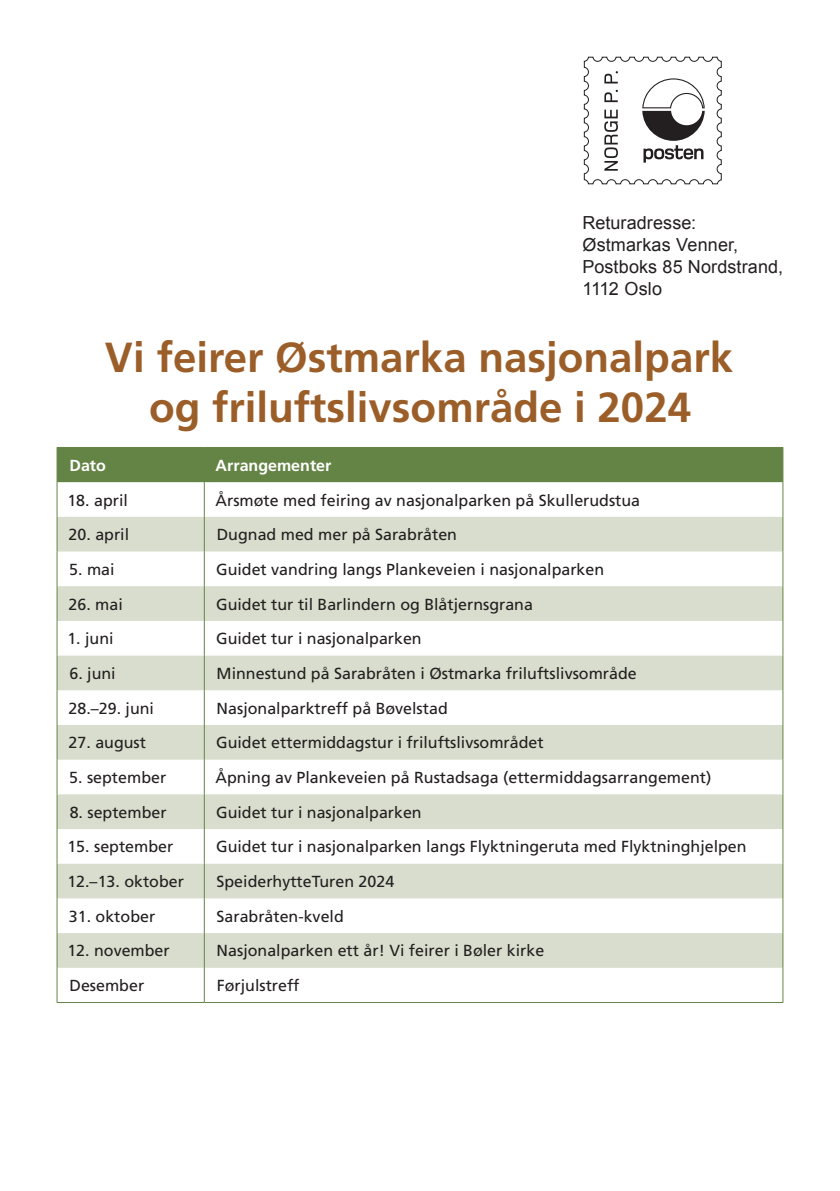
<style>
.page{position:relative;width:840px;height:1191px;background:#fff}
.page>*{position:absolute;margin:0;border:0;box-sizing:border-box;transform-origin:0 0}
.t1{font:700 42px/50.4px "Frutiger LT Std";color:#9b5e28;text-align:center}
.t2{font:18px/22px "Arial";letter-spacing:.005em;color:#231f20}
.t3{font:16px "Frutiger LT Std";color:#231f20}
.t4{font:700 16px "Frutiger LT Std";color:#fff}
</style>
<div class="page">
<div style="left:58px;top:448px;width:724px;height:34px;background:#648445"></div>
<svg style="left:58px;top:517px;width:724px;height:450px;fill:#d8ddcd"></svg>
<hr style="left:57px;top:447px;width:147px;height:1px;background:#648445">
<hr style="left:57px;top:448px;width:1px;height:34px;background:#648445">
<hr style="left:204px;top:447px;width:578px;height:1px;background:#648445">
<hr style="left:204px;top:448px;width:1px;height:34px;background:#648445">
<hr style="left:782px;top:448px;width:1px;height:34px;background:#648445">
<hr style="left:57px;top:482px;width:1px;height:35px;background:#648445">
<hr style="left:204px;top:482px;width:1px;height:35px;background:#648445">
<hr style="left:782px;top:482px;width:1px;height:35px;background:#648445">
<hr style="left:57px;top:517px;width:1px;height:34px;background:#648445">
<hr style="left:204px;top:517px;width:1px;height:34px;background:#648445">
<hr style="left:782px;top:517px;width:1px;height:34px;background:#648445">
<hr style="left:57px;top:551px;width:1px;height:35px;background:#648445">
<hr style="left:204px;top:551px;width:1px;height:35px;background:#648445">
<hr style="left:782px;top:551px;width:1px;height:35px;background:#648445">
<hr style="left:57px;top:586px;width:1px;height:35px;background:#648445">
<hr style="left:204px;top:586px;width:1px;height:35px;background:#648445">
<hr style="left:782px;top:586px;width:1px;height:35px;background:#648445">
<hr style="left:57px;top:621px;width:1px;height:34px;background:#648445">
<hr style="left:204px;top:621px;width:1px;height:34px;background:#648445">
<hr style="left:782px;top:621px;width:1px;height:34px;background:#648445">
<hr style="left:57px;top:655px;width:1px;height:35px;background:#648445">
<hr style="left:204px;top:655px;width:1px;height:35px;background:#648445">
<hr style="left:782px;top:655px;width:1px;height:35px;background:#648445">
<hr style="left:57px;top:690px;width:1px;height:35px;background:#648445">
<hr style="left:204px;top:690px;width:1px;height:35px;background:#648445">
<hr style="left:782px;top:690px;width:1px;height:35px;background:#648445">
<hr style="left:57px;top:725px;width:1px;height:34px;background:#648445">
<hr style="left:204px;top:725px;width:1px;height:34px;background:#648445">
<hr style="left:782px;top:725px;width:1px;height:34px;background:#648445">
<hr style="left:57px;top:759px;width:1px;height:35px;background:#648445">
<hr style="left:204px;top:759px;width:1px;height:35px;background:#648445">
<hr style="left:782px;top:759px;width:1px;height:35px;background:#648445">
<hr style="left:57px;top:794px;width:1px;height:35px;background:#648445">
<hr style="left:204px;top:794px;width:1px;height:35px;background:#648445">
<hr style="left:782px;top:794px;width:1px;height:35px;background:#648445">
<hr style="left:57px;top:829px;width:1px;height:34px;background:#648445">
<hr style="left:204px;top:829px;width:1px;height:34px;background:#648445">
<hr style="left:782px;top:829px;width:1px;height:34px;background:#648445">
<hr style="left:57px;top:863px;width:1px;height:35px;background:#648445">
<hr style="left:204px;top:863px;width:1px;height:35px;background:#648445">
<hr style="left:782px;top:863px;width:1px;height:35px;background:#648445">
<hr style="left:57px;top:898px;width:1px;height:35px;background:#648445">
<hr style="left:204px;top:898px;width:1px;height:35px;background:#648445">
<hr style="left:782px;top:898px;width:1px;height:35px;background:#648445">
<hr style="left:57px;top:933px;width:1px;height:34px;background:#648445">
<hr style="left:204px;top:933px;width:1px;height:34px;background:#648445">
<hr style="left:782px;top:933px;width:1px;height:34px;background:#648445">
<hr style="left:57px;top:967px;width:1px;height:35px;background:#648445">
<hr style="left:204px;top:967px;width:1px;height:35px;background:#648445">
<hr style="left:782px;top:967px;width:1px;height:35px;background:#648445">
<hr style="left:57px;top:1002px;width:147px;height:1px;background:#648445">
<hr style="left:204px;top:1002px;width:578px;height:1px;background:#648445">
<svg style="left:583px;top:57px;width:138px;height:127px"></svg>
<p class="t2" style="left:582px;top:211px;width:202px">Returadresse:<br>Østmarkas Venner,<br>Postboks 85 Nordstrand,<br>1112 Oslo</p>
<h1 class="t1" style="left:105px;top:332px;width:629px">Vi feirer Østmarka nasjonalpark og friluftslivsområde i 2024</h1>
<p class="t4" style="left:69px;top:456px;width:38px">Dato</p>
<p class="t4" style="left:215px;top:456px;width:117px">Arrangementer</p>
<p class="t3" style="left:67px;top:490px;width:62px">18. april</p>
<p class="t3" style="left:215px;top:490px;width:426px">Årsmøte med feiring av nasjonalparken på Skullerudstua</p>
<p class="t3" style="left:69px;top:525px;width:62px">20. april</p>
<p class="t3" style="left:217px;top:525px;width:242px">Dugnad med mer på Sarabråten</p>
<p class="t3" style="left:69px;top:560px;width:47px">5. mai</p>
<p class="t3" style="left:216px;top:560px;width:389px">Guidet vandring langs Plankeveien i nasjonalparken</p>
<p class="t3" style="left:69px;top:594px;width:56px">26. mai</p>
<p class="t3" style="left:216px;top:594px;width:318px">Guidet tur til Barlindern og Blåtjernsgrana</p>
<p class="t3" style="left:67px;top:629px;width:48px">1. juni</p>
<p class="t3" style="left:216px;top:629px;width:207px">Guidet tur i nasjonalparken</p>
<p class="t3" style="left:69px;top:664px;width:48px">6. juni</p>
<p class="t3" style="left:216px;top:664px;width:421px">Minnestund på Sarabråten i Østmarka friluftslivsområde</p>
<p class="t3" style="left:69px;top:698px;width:87px">28.–29. juni</p>
<p class="t3" style="left:216px;top:698px;width:232px">Nasjonalparktreff på Bøvelstad</p>
<p class="t3" style="left:69px;top:733px;width:79px">27. august</p>
<p class="t3" style="left:216px;top:733px;width:329px">Guidet ettermiddagstur i friluftslivsområdet</p>
<p class="t3" style="left:69px;top:768px;width:98px">5. september</p>
<p class="t3" style="left:215px;top:768px;width:497px">Åpning av Plankeveien på Rustadsaga (ettermiddagsarrangement)</p>
<p class="t3" style="left:70px;top:802px;width:98px">8. september</p>
<p class="t3" style="left:216px;top:802px;width:207px">Guidet tur i nasjonalparken</p>
<p class="t3" style="left:67px;top:837px;width:107px">15. september</p>
<p class="t3" style="left:216px;top:837px;width:531px">Guidet tur i nasjonalparken langs Flyktningeruta med Flyktninghjelpen</p>
<p class="t3" style="left:67px;top:872px;width:118px">12.–13. oktober</p>
<p class="t3" style="left:216px;top:872px;width:179px">SpeiderhytteTuren 2024</p>
<p class="t3" style="left:69px;top:906px;width:88px">31. oktober</p>
<p class="t3" style="left:216px;top:906px;width:129px">Sarabråten-kveld</p>
<p class="t3" style="left:67px;top:941px;width:104px">12. november</p>
<p class="t3" style="left:216px;top:941px;width:329px">Nasjonalparken ett år! Vi feirer i Bøler kirke</p>
<p class="t3" style="left:69px;top:976px;width:76px">Desember</p>
<p class="t3" style="left:217px;top:976px;width:84px">Førjulstreff</p>
</div>
